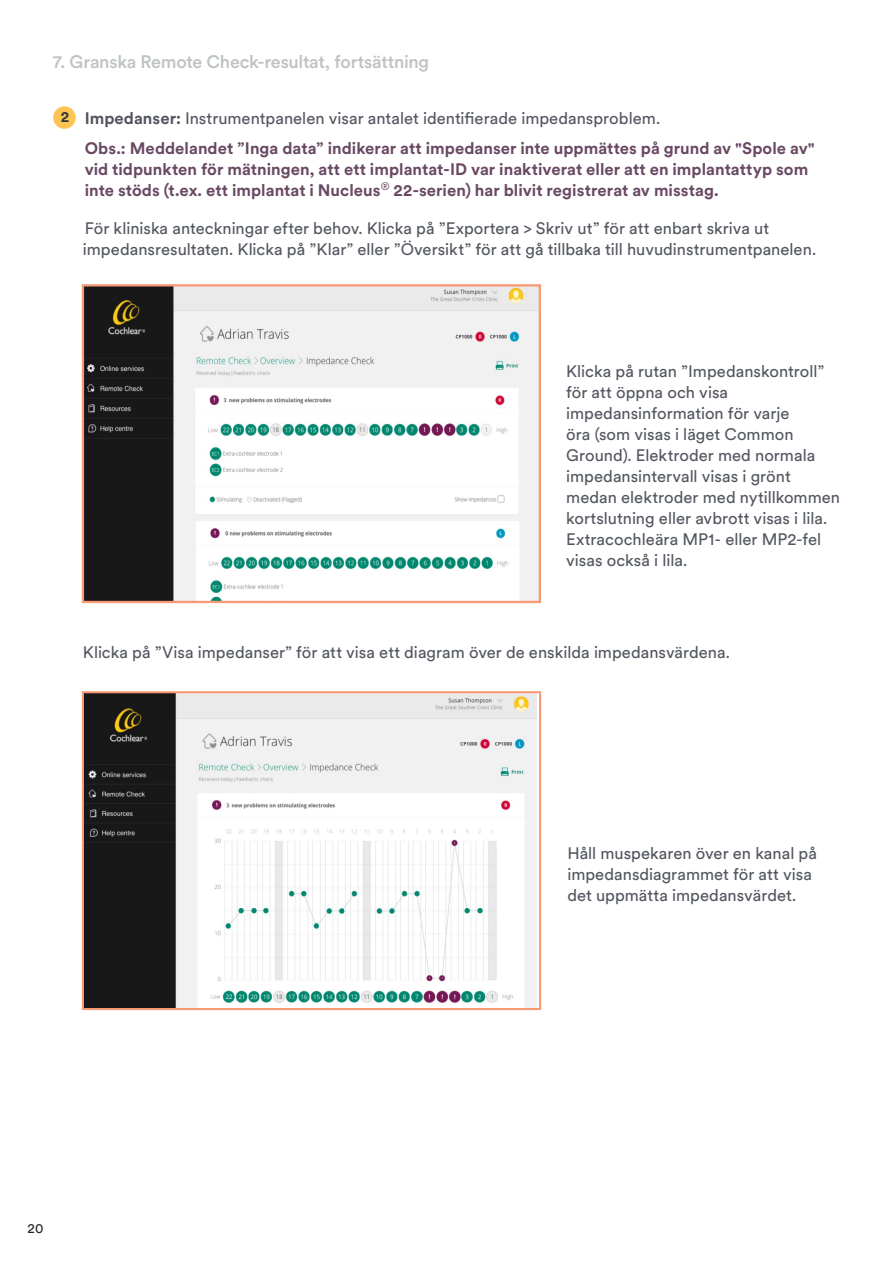
<style>
.page{position:relative;width:893px;height:1263px;background:#fff}
.page>*{position:absolute;margin:0;border:0;box-sizing:border-box;transform-origin:0 0}
.t1{font:500 18px "Circular Std";letter-spacing:-.015em;color:#bfc3c4}
.t2{font:16.5px/21px "Circular XX";color:#52565f}
.t3{font:700 16.5px/29.5px "Circular XX";color:#694963}
.t4{font:13.5px "Circular XX";color:#231f20}
.s1{font-size:15px;color:#323640}
.s2{color:#52565f}
.s3{font-weight:400;color:#52565f}
</style>
<div class="page">
<div style="left:53px;top:106px;width:23px;height:23px;background:#fec552;border-radius:50%"></div>
<img style="left:85px;top:287px;width:453px;height:313px">
<div style="left:82px;top:284px;width:459px;height:319px;border:2px solid #f79a75"></div>
<img style="left:85px;top:694px;width:452px;height:313px">
<div style="left:82px;top:691px;width:459px;height:319px;border:2px solid #f79a75"></div>
<p class="t1" style="left:53px;top:50px;width:377px">7. Granska Remote Check-resultat, fortsättning</p>
<p class="t3" style="left:85px;top:103px;width:732px;text-indent:-24px"><span class="s1">2</span> <span class="s2">Impedanser:</span> <span class="s3">Instrumentpanelen visar antalet identifierade impedansproblem.<br></span>Obs.: Meddelandet ”Inga data” indikerar att impedanser inte uppmättes på grund av "Spole av"</p>
<p class="t3" style="left:85px;top:158px;width:725px;line-height:21px">vid tidpunkten för mätningen, att ett implantat-ID var inaktiverat eller att en implantattyp som inte stöds (t.ex. ett implantat i Nucleus<sup>®</sup> 22-serien) har blivit registrerat av misstag.</p>
<p class="t2" style="left:83px;top:217px;width:735px">För kliniska anteckningar efter behov. Klicka på ”Exportera &gt; Skriv ut” för att enbart skriva ut impedansresultaten. Klicka på ”Klar” eller ”Översikt” för att gå tillbaka till huvudinstrumentpanelen.</p>
<p class="t2" style="left:566px;top:360px;width:275px">Klicka på rutan ”Impedanskontroll” för att öppna och visa impedansinformation för varje<br>öra (som visas i läget Common<br>Ground). Elektroder med normala impedansintervall visas i grönt medan elektroder med nytillkommen kortslutning eller avbrott visas i lila.<br>Extracochleära MP1- eller MP2-fel visas också i lila.</p>
<p class="t2" style="left:83px;top:641px;width:649px">Klicka på ”Visa impedanser” för att visa ett diagram över de enskilda impedansvärdena.</p>
<p class="t2" style="left:567px;top:842px;width:251px">Håll muspekaren över en kanal på impedansdiagrammet för att visa det uppmätta impedansvärdet.</p>
<p class="t4" style="left:28px;top:1219px;width:17px">20</p>
</div>
